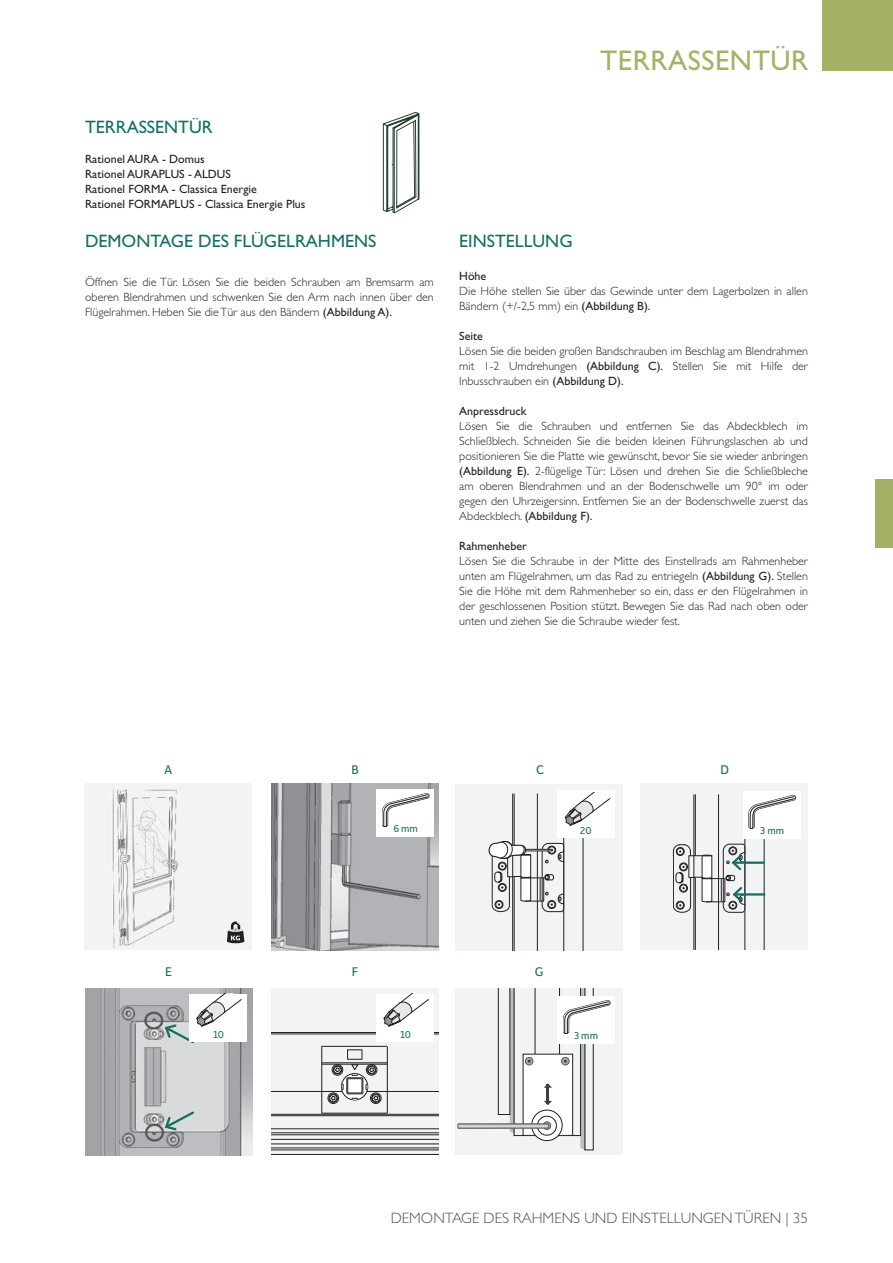
<style>
.page{position:relative;width:893px;height:1263px;background:#fff}
.page>*{position:absolute;margin:0;border:0;box-sizing:border-box;transform-origin:0 0}
.t1{font:28.5px "Gill Sans";letter-spacing:.02em;color:#a4b268}
.t2{font:18px "Gill Sans";color:#176f61}
.t3{font:300 15px "Gill Sans";color:#4e4f4f}
.t4{font:13.35px "Depot New";color:#176f61}
.t5{font:300 12px/15px "Gill Sans";color:#231f20;text-align:justify}
.t6{font:12px/15px "Gill Sans";color:#231f20}
.t7{font:10.65px "Depot New";color:#176f61}
.s1{font-weight:400}
</style>
<div class="page">
<div style="left:823px;top:0;width:70px;height:70px;background:#a4b268"></div>
<div style="left:876px;top:479px;width:17px;height:68px;background:#a4b268"></div>
<svg style="left:383px;top:112px;width:36px;height:101px"></svg>
<div style="left:455px;top:988px;width:168px;height:167px;background:#f2f3f4"></div>
<div style="left:557px;top:996px;width:58px;height:47px;background:#fff"></div>
<svg style="left:458px;top:988px;width:152px;height:162px"></svg>
<div style="left:85px;top:783px;width:167px;height:167px;background:#f2f3f4"></div>
<img style="left:112px;top:789px;width:67px;height:159px">
<img style="left:272px;top:784px;width:167px;height:166px">
<img style="left:86px;top:988px;width:166px;height:167px">
<div style="left:272px;top:988px;width:167px;height:167px;background:#f2f3f4"></div>
<hr style="left:272px;top:1091px;width:167px;height:1px;background:#231f20">
<svg style="left:341px;top:1073px;width:27px;height:27px"></svg>
<div style="left:341px;top:1073px;width:27px;height:27px;border:1px solid #231f20;border-radius:50%"></div>
<hr style="left:272px;top:1128px;width:167px;height:1px;background:#231f20">
<hr style="left:272px;top:1139px;width:167px;height:1px;background:#231f20">
<hr style="left:272px;top:1132px;width:167px;height:1px;background:#231f20">
<hr style="left:272px;top:1134px;width:167px;height:1px;background:#231f20">
<hr style="left:272px;top:1143px;width:167px;height:1px;background:#231f20">
<hr style="left:272px;top:1154px;width:167px;height:1px;background:#231f20">
<hr style="left:272px;top:1147px;width:167px;height:1px;background:#231f20">
<hr style="left:272px;top:1149px;width:167px;height:1px;background:#231f20">
<hr style="left:272px;top:1114px;width:167px;height:1px;background:#231f20">
<hr style="left:272px;top:1115px;width:167px;height:1px;background:#231f20">
<hr style="left:322px;top:1062px;width:65px;height:1px;background:#231f20">
<hr style="left:322px;top:1064px;width:65px;height:1px;background:#231f20">
<svg style="left:351px;top:1097px;width:7px;height:3px"></svg>
<div style="left:332px;top:1064px;width:11px;height:11px;border:1px solid #231f20;border-radius:50%"></div>
<div style="left:333px;top:1065px;width:9px;height:9px;border:1px solid #231f20;border-radius:50%"></div>
<div style="left:334px;top:1066px;width:7px;height:8px;border:1px solid #231f20;border-radius:50%"></div>
<div style="left:366px;top:1064px;width:11px;height:11px;border:1px solid #231f20;border-radius:50%"></div>
<div style="left:367px;top:1065px;width:9px;height:9px;border:1px solid #231f20;border-radius:50%"></div>
<div style="left:368px;top:1066px;width:7px;height:8px;border:1px solid #231f20;border-radius:50%"></div>
<div style="left:370px;top:1092px;width:11px;height:12px;border:1px solid #231f20;border-radius:50%"></div>
<div style="left:371px;top:1094px;width:9px;height:8px;border:1px solid #231f20;border-radius:50%"></div>
<div style="left:372px;top:1094px;width:8px;height:8px;border:1px solid #231f20;border-radius:50%"></div>
<svg style="left:365px;top:1067px;width:14px;height:34px"></svg>
<div style="left:328px;top:1092px;width:11px;height:12px;border:1px solid #231f20;border-radius:50%"></div>
<div style="left:329px;top:1094px;width:9px;height:8px;border:1px solid #231f20;border-radius:50%"></div>
<div style="left:329px;top:1094px;width:8px;height:8px;border:1px solid #231f20;border-radius:50%"></div>
<svg style="left:330px;top:1067px;width:14px;height:34px"></svg>
<div style="left:346px;top:1077px;width:17px;height:17px;border:1px solid #231f20"></div>
<div style="left:348px;top:1079px;width:14px;height:14px;background:#fff"></div>
<div style="left:347px;top:1078px;width:15px;height:15px;border:1px solid #231f20"></div>
<svg style="left:351px;top:1064px;width:8px;height:12px"></svg>
<hr style="left:272px;top:1032px;width:167px;height:1px;background:#231f20">
<hr style="left:272px;top:1033px;width:167px;height:1px;background:#231f20">
<hr style="left:322px;top:1046px;width:65px;height:1px;background:#231f20">
<hr style="left:322px;top:1113px;width:65px;height:1px;background:#231f20">
<hr style="left:321px;top:1046px;width:1px;height:67px;background:#231f20">
<hr style="left:387px;top:1046px;width:1px;height:67px;background:#231f20">
<svg style="left:227px;top:921px;width:17px;height:22px"></svg>
<div style="left:640px;top:783px;width:168px;height:167px;background:#f2f3f4"></div>
<div style="left:455px;top:784px;width:168px;height:166px;background:#f2f3f4"></div>
<div style="left:557px;top:790px;width:58px;height:48px;background:#fff"></div>
<svg style="left:489px;top:792px;width:121px;height:158px"></svg>
<svg style="left:163px;top:1109px;width:33px;height:23px"></svg>
<div style="left:376px;top:789px;width:58px;height:47px;background:#fff"></div>
<div style="left:376px;top:994px;width:58px;height:47px;background:#fff"></div>
<div style="left:189px;top:994px;width:58px;height:47px;background:#fff"></div>
<svg style="left:382px;top:793px;width:47px;height:33px"></svg>
<svg style="left:384px;top:993px;width:45px;height:33px"></svg>
<svg style="left:163px;top:993px;width:79px;height:52px"></svg>
<div style="left:743px;top:791px;width:57px;height:47px;background:#fff"></div>
<svg style="left:673px;top:794px;width:123px;height:156px"></svg>
<h2 class="t2" style="left:85px;top:117px;width:129px">TERRASSENTÜR</h2>
<p class="t6" style="left:85px;top:152px;width:222px">Rationel AURA - Domus<br>Rationel AURAPLUS - ALDUS<br>Rationel FORMA - Classica Energie<br>Rationel FORMAPLUS - Classica Energie Plus</p>
<h2 class="t2" style="left:85px;top:231px;width:293px">DEMONTAGE DES FLÜGELRAHMENS</h2>
<p class="t5" style="left:85px;top:275px;width:350px">Öffnen Sie die Tür. Lösen Sie die beiden Schrauben am Bremsarm am oberen Blendrahmen und schwenken Sie den Arm nach innen über den Flügelrahmen. Heben Sie die Tür aus den Bändern <span class="s1">(Abbildung A).</span></p>
<h1 class="t1" style="left:600px;top:44px;width:210px">TERRASSENTÜR</h1>
<h2 class="t2" style="left:459px;top:231px;width:115px">EINSTELLUNG</h2>
<p class="t6" style="left:459px;top:269px;width:29px">Höhe</p>
<p class="t5" style="left:459px;top:284px;width:350px">Die Höhe stellen Sie über das Gewinde unter dem Lagerbolzen in allen<br>Bändern (+/-2,5 mm) ein <span class="s1">(Abbildung B).</span></p>
<p class="t6" style="left:459px;top:329px;width:25px">Seite</p>
<p class="t5" style="left:459px;top:344px;width:350px">Lösen Sie die beiden großen Bandschrauben im Beschlag am Blendrahmen mit 1-2 Umdrehungen <span class="s1">(Abbildung C).</span> Stellen Sie mit Hilfe der Inbusschrauben ein <span class="s1">(Abbildung D).</span></p>
<p class="t6" style="left:459px;top:404px;width:69px">Anpressdruck</p>
<p class="t5" style="left:459px;top:419px;width:350px">Lösen Sie die Schrauben und entfernen Sie das Abdeckblech im Schließblech. Schneiden Sie die beiden kleinen Führungslaschen ab und positionieren Sie die Platte wie gewünscht, bevor Sie sie wieder anbringen <span class="s1">(Abbildung E).</span> 2-flügelige Tür: Lösen und drehen Sie die Schließbleche am oberen Blendrahmen und an der Bodenschwelle um 90° im oder gegen den Uhrzeigersinn. Entfernen Sie an der Bodenschwelle zuerst das Abdeckblech. <span class="s1">(Abbildung F).</span></p>
<p class="t6" style="left:459px;top:539px;width:69px">Rahmenheber</p>
<p class="t5" style="left:459px;top:554px;width:350px">Lösen Sie die Schraube in der Mitte des Einstellrads am Rahmenheber unten am Flügelrahmen, um das Rad zu entriegeln <span class="s1">(Abbildung G).</span> Stellen Sie die Höhe mit dem Rahmenheber so ein, dass er den Flügelrahmen in der geschlossenen Position stützt. Bewegen Sie das Rad nach oben oder unten und ziehen Sie die Schraube wieder fest.</p>
<p class="t4" style="left:164px;top:760px;width:10px">A</p>
<p class="t4" style="left:351px;top:760px;width:9px">B</p>
<p class="t4" style="left:536px;top:760px;width:10px">C</p>
<p class="t4" style="left:720px;top:760px;width:10px">D</p>
<p class="t7" style="left:393px;top:822px;width:26px">6 mm</p>
<p class="t7" style="left:580px;top:823px;width:13px">20</p>
<p class="t7" style="left:760px;top:824px;width:26px">3 mm</p>
<p class="t4" style="left:165px;top:963px;width:8px">E</p>
<p class="t4" style="left:352px;top:963px;width:8px">F</p>
<p class="t7" style="left:213px;top:1027px;width:12px">10</p>
<p class="t7" style="left:400px;top:1027px;width:12px">10</p>
<p class="t4" style="left:535px;top:963px;width:10px">G</p>
<p class="t7" style="left:574px;top:1029px;width:26px">3 mm</p>
<p class="t3" style="left:391px;top:1209px;width:419px">DEMONTAGE DES RAHMENS UND EINSTELLUNGEN TÜREN | 35</p>
</div>
